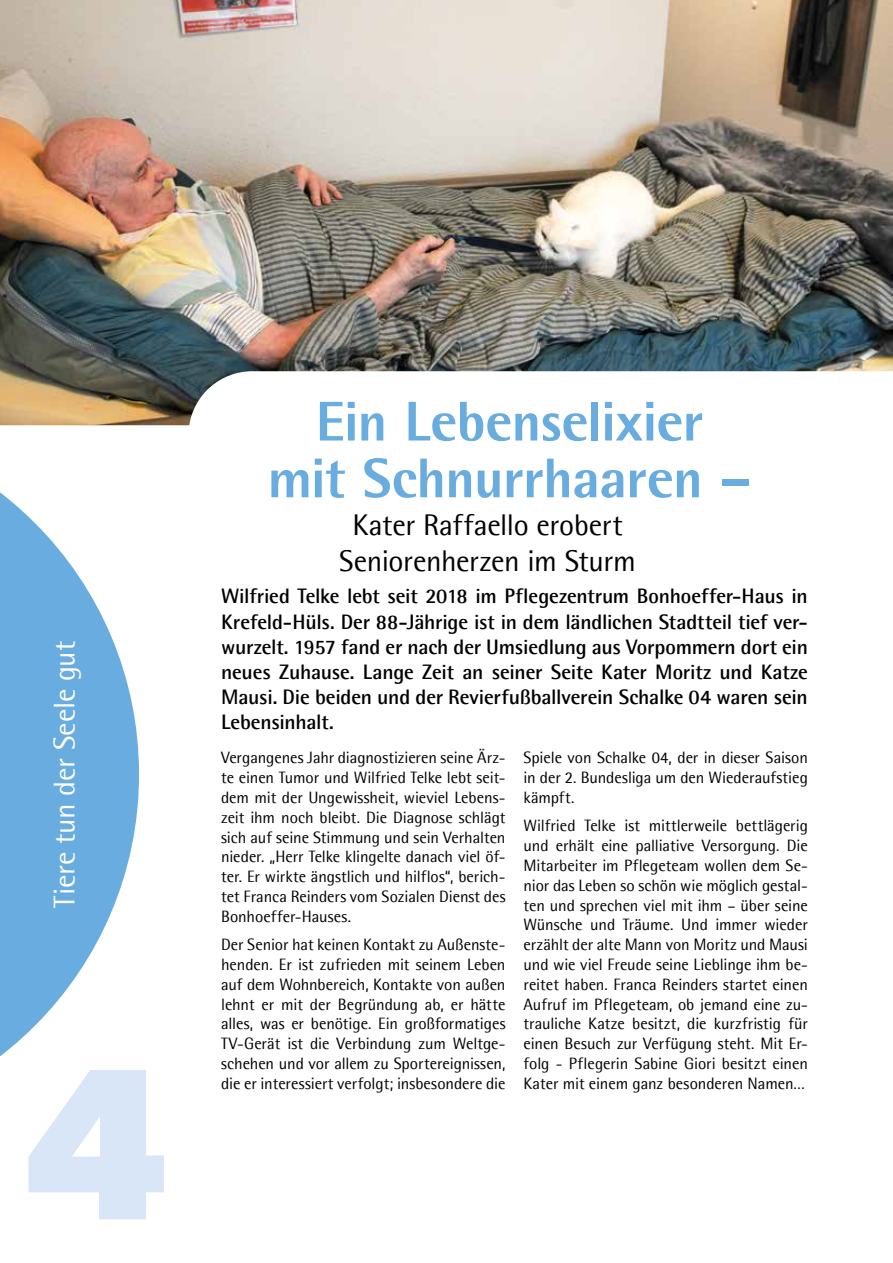
<style>
.page{position:relative;width:893px;height:1263px;background:#fff}
.page>*{position:absolute;margin:0;border:0;box-sizing:border-box;transform-origin:0 0}
.t1{font:700 216.6px "Gibson";color:#d8e6f7}
.t2{font:700 56.25px/56.7px "Agfa Rotis Semisans Ex";letter-spacing:-.015em;color:#69acdf;text-align:center}
.t3{font:30px/36px "Agfa Rotis Semisans";letter-spacing:-.01em;color:#000;text-align:center}
.t4{font:30px "Agfa Rotis Semisans";letter-spacing:-.01em;color:#fff}
.t5{font:700 21px/25.2px "Agfa Rotis Semisans";letter-spacing:-.015em;color:#000;text-align:justify}
.t6{font:16.5px/19.8px "Agfa Rotis Semisans";letter-spacing:-.005em;color:#000;text-align:justify}
</style>
<div class="page">
<svg style="left:0;top:425px;width:139px;height:632px;fill:#69acdf"></svg>
<img style="left:0;top:0;width:893px;height:425px">
<h3 class="t4" style="left:46px;top:908px;width:268px;rotate:-90deg">Tiere tun der Seele gut</h3>
<h1 class="t1" style="left:24px;top:1016px;width:146px">4</h1>
<h2 class="t2" style="left:268px;top:393px;width:484px">Ein Lebenselixier<br>mit Schnurrhaaren –</h2>
<h3 class="t3" style="left:339px;top:506px;width:298px">Kater Raffaello erobert<br>Seniorenherzen im Sturm</h3>
<p class="t5" style="left:221px;top:583px;width:588px">Wilfried Telke lebt seit 2018 im Pflegezentrum Bonhoeffer-Haus in Krefeld-Hüls. Der 88-Jährige ist in dem ländlichen Stadtteil tief ver&shy;wurzelt. 1957 fand er nach der Umsiedlung aus Vorpommern dort ein neues Zuhause. Lange Zeit an seiner Seite Kater Moritz und Katze Mausi. Die beiden und der Revierfußballverein Schalke 04 waren sein Lebensinhalt.</p>
<p class="t6" style="left:221px;top:748px;width:286px">Vergangenes Jahr diagnostizieren seine Ärz&shy;te einen Tumor und Wilfried Telke lebt seit&shy;dem mit der Ungewissheit, wieviel Lebens&shy;zeit ihm noch bleibt. Die Diagnose schlägt sich auf seine Stimmung und sein Verhalten nieder. „Herr Telke klingelte danach viel öf&shy;ter. Er wirkte ängstlich und hilflos“, berich&shy;tet Franca Reinders vom Sozialen Dienst des Bonhoeffer-Hauses.</p>
<p class="t6" style="left:221px;top:934px;width:286px">Der Senior hat keinen Kontakt zu Außenste&shy;henden. Er ist zufrieden mit seinem Leben auf dem Wohnbereich, Kontakte von außen lehnt er mit der Begründung ab, er hätte alles, was er benötige. Ein großformatiges TV-Gerät ist die Verbindung zum Weltge&shy;schehen und vor allem zu Sportereignissen, die er interessiert verfolgt; insbesondere die</p>
<p class="t6" style="left:523px;top:748px;width:286px">Spiele von Schalke 04, der in dieser Saison in der 2. Bundesliga um den Wiederaufstieg kämpft.</p>
<p class="t6" style="left:523px;top:816px;width:286px">Wilfried Telke ist mittlerweile bettlägerig und erhält eine palliative Versorgung. Die Mitarbeiter im Pflegeteam wollen dem Se&shy;nior das Leben so schön wie möglich gestal&shy;ten und sprechen viel mit ihm – über seine Wünsche und Träume. Und immer wieder erzählt der alte Mann von Moritz und Mausi und wie viel Freude seine Lieblinge ihm be&shy;reitet haben. Franca Reinders startet einen Aufruf im Pflegeteam, ob jemand eine zu&shy;trauliche Katze besitzt, die kurzfristig für einen Besuch zur Verfügung steht. Mit Er&shy;folg - Pflegerin Sabine Giori besitzt einen Kater mit einem ganz besonderen Namen…</p>
</div>
